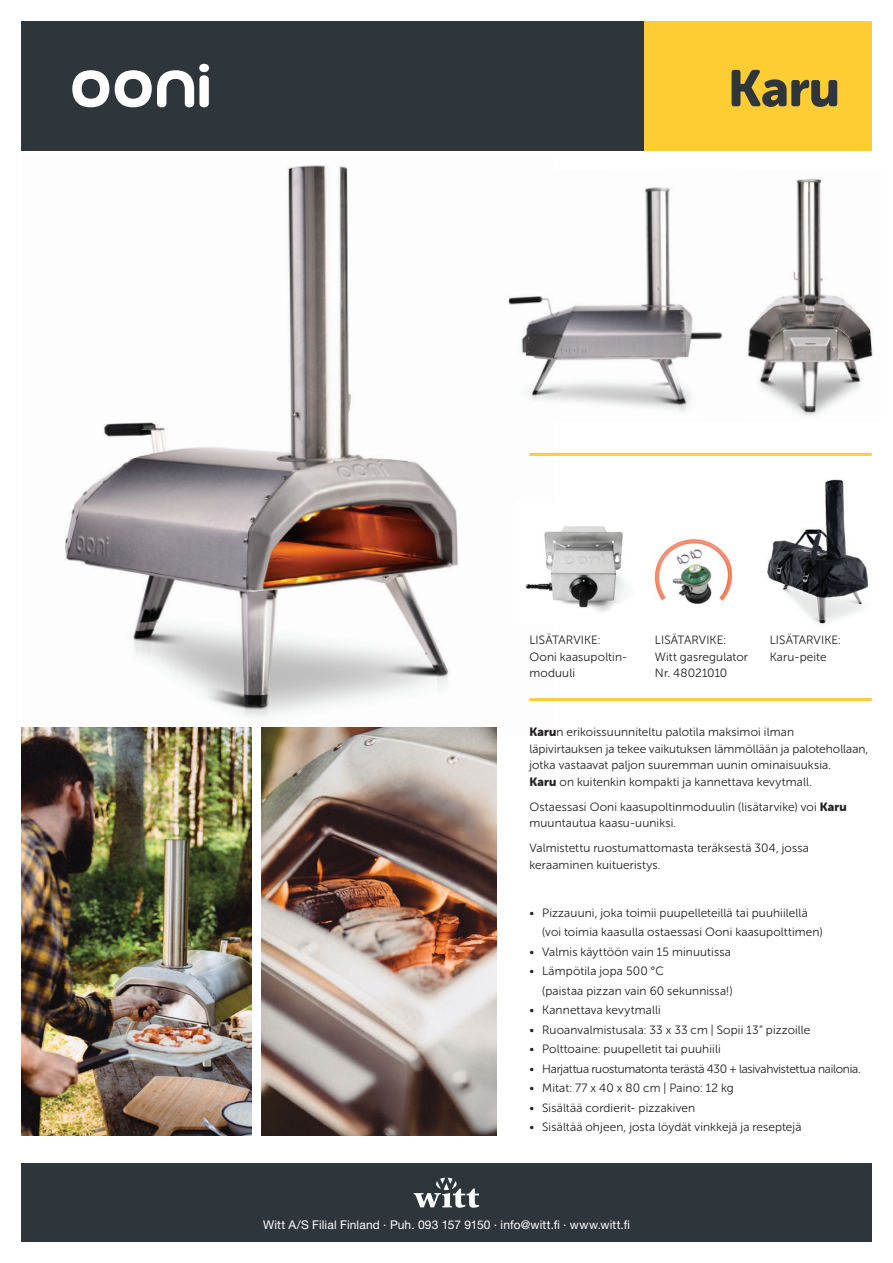
<style>
.page{position:relative;width:893px;height:1263px;background:#fff}
.page>*{position:absolute;margin:0;border:0;box-sizing:border-box;transform-origin:0 0}
.t1{font:51px "Museo Sans W01 Rounded 900";color:#2e363c}
.t2{font:12px/16.5px "Museo Sans W01 Rounded 300";letter-spacing:.01em;color:#231f20}
.t3{font:12px "Helvetica Neue LT Pro";letter-spacing:.01em;color:#fff}
.t4{font:12px "Museo Sans W01 Rounded 300";letter-spacing:-.02em;color:#231f20}
.s1{font-family:"Museo Sans W01 Rounded 900"}
</style>
<div class="page">
<img style="left:64px;top:165px;width:490px;height:572px">
<img style="left:747px;top:179px;width:126px;height:237px">
<img style="left:509px;top:168px;width:213px;height:253px">
<div style="left:644px;top:21px;width:228px;height:130px;background:#fecd33"></div>
<div style="left:21px;top:21px;width:623px;height:130px;background:#2e363c"></div>
<div style="left:21px;top:1163px;width:851px;height:79px;background:#2e363c"></div>
<svg style="left:414px;top:1178px;width:65px;height:30px"></svg>
<svg style="left:72px;top:70px;width:37px;height:37px"></svg>
<svg style="left:115px;top:64px;width:94px;height:43px"></svg>
<img style="left:261px;top:727px;width:235px;height:408px">
<img style="left:21px;top:727px;width:231px;height:408px">
<img style="left:767px;top:479px;width:102px;height:146px">
<hr style="left:529px;top:698px;width:343px;height:3px;background:#fecd33">
<hr style="left:529px;top:453px;width:343px;height:3px;background:#fecd33">
<img style="left:518px;top:501px;width:109px;height:123px">
<img style="left:654px;top:539px;width:79px;height:65px">
<h1 class="t1" style="left:728px;top:59px;width:113px">Karu</h1>
<p class="t2" style="left:529px;top:632px;width:99px">LISÄTARVIKE:<br>Ooni kaasupoltin&shy;moduuli</p>
<p class="t2" style="left:655px;top:632px;width:95px">LISÄTARVIKE:<br>Witt gasregulator<br>Nr. 48021010</p>
<p class="t2" style="left:770px;top:632px;width:73px">LISÄTARVIKE:<br>Karu-peite</p>
<p class="t2" style="left:529px;top:724px;width:340px"><span class="s1">Karu</span>n erikoissuunniteltu palotila maksimoi ilman läpivirtauksen ja tekee vaikutuksen lämmöllään ja palotehollaan, jotka vastaavat paljon suuremman uunin ominaisuuksia.<br><span class="s1">Karu</span> on kuitenkin kompakti ja kannettava kevytmall.</p>
<p class="t2" style="left:529px;top:798px;width:319px">Ostaessasi Ooni kaasupoltinmoduulin (lisätarvike) voi <span class="s1">Karu </span>muuntautua kaasu-uuniksi.</p>
<p class="t2" style="left:529px;top:840px;width:281px">Valmistettu ruostumattomasta teräksestä 304, jossa keraaminen kuitueristys.</p>
<p class="t2" style="left:542px;top:903px;width:282px;line-height:19.5px;text-indent:-13px">• Pizzauuni, joka toimii puupelleteillä tai puuhiilellä (voi toimia kaasulla ostaessasi Ooni kaasupolttimen)</p>
<p class="t2" style="left:529px;top:944px;width:203px">• Valmis käyttöön vain 15 minuutissa</p>
<p class="t2" style="left:542px;top:962px;width:192px;line-height:19.5px;text-indent:-13px">• Lämpötila jopa 500 °C<br>(paistaa pizzan vain 60 sekunnissa!)</p>
<p class="t2" style="left:529px;top:1002px;width:133px">• Kannettava kevytmalli</p>
<p class="t2" style="left:529px;top:1022px;width:283px">• Ruoanvalmistusala: 33 x 33 cm | Sopii 13” pizzoille</p>
<p class="t2" style="left:529px;top:1041px;width:193px">• Polttoaine: puupelletit tai puuhiili</p>
<p class="t4" style="left:529px;top:1062px;width:333px">• Harjattua ruostumatonta terästä 430 + lasivahvistettua nailonia.</p>
<p class="t2" style="left:529px;top:1080px;width:206px">• Mitat: 77 x 40 x 80 cm | Paino: 12 kg</p>
<p class="t2" style="left:529px;top:1100px;width:167px">• Sisältää cordierit- pizzakiven</p>
<p class="t2" style="left:529px;top:1119px;width:274px">• Sisältää ohjeen, josta löydät vinkkejä ja reseptejä</p>
<p class="t3" style="left:263px;top:1217px;width:368px">Witt A/S Filial Finland · Puh. 093 157 9150 · info@witt.fi · www.witt.fi</p>
</div>
